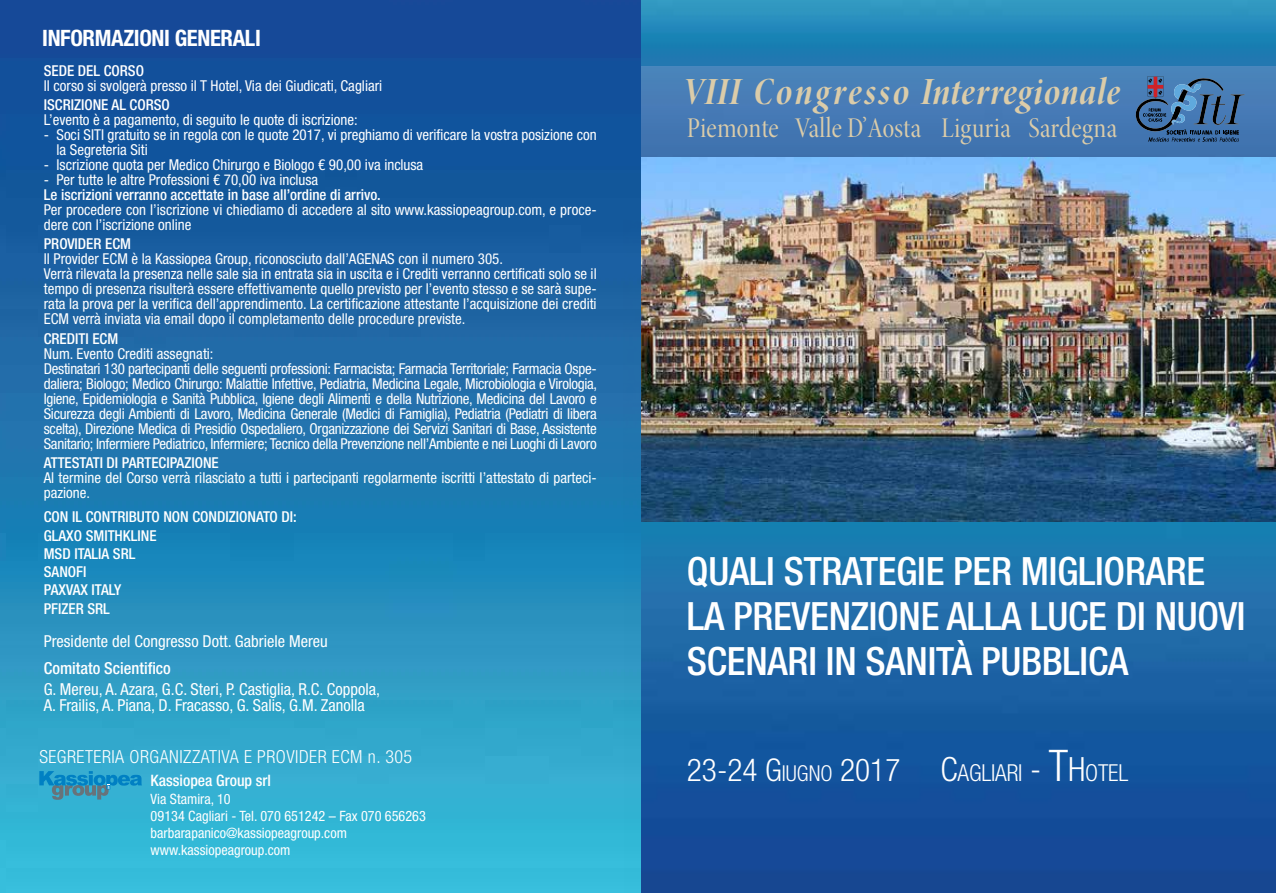
<style>
.page{position:relative;width:1276px;height:893px;background:#fff}
.page>*{position:absolute;margin:0;border:0;box-sizing:border-box;transform-origin:0 0}
.t1{font:39.15px "Minion Pro Bold Cn It Disp";letter-spacing:.025em;color:#dbcca9}
.t2{font:500 condensed 39px/45.2px "Helvetica Neue LT Std";letter-spacing:-.005em;color:#fff}
.t3{font:29.1px "Minion Pro Cn Disp";letter-spacing:.01em;color:#dbcca9}
.t4{font:300 condensed 23.4px "Helvetica Neue LT Std";letter-spacing:-.01em;color:#fff}
.t5{font:700 condensed 22.65px "Helvetica Neue LT Std";letter-spacing:-.015em;color:#fff}
.t6{font:300 condensed 18px "Helvetica Neue LT Std";letter-spacing:.025em;color:#fff}
.t7{font:condensed 16.5px/16.5px "Helvetica Neue LT Std";color:#fff}
.t8{font:500 condensed 16.5px "Helvetica Neue LT Std";color:#fff}
.t9{font:500 condensed 15.75px "Helvetica Neue LT Std";color:#fff}
.t10{font:condensed 15px/15px "Helvetica Neue LT Std";color:#fff}
.t11{font:condensed 15px/15px "Helvetica Neue LT Std";letter-spacing:-.02em;color:#fff}
.t12{font:500 condensed 15px/18.3px "Helvetica Neue LT Std";color:#fff}
.t13{font:condensed 14.25px/17.1px "Helvetica Neue LT Std";color:#fff}
.s1{font-size:31.35px}
.s2{font-size:21.9px}
.s3{font-size:33.45px}
.s4{font-size:43.65px}
</style>
<div class="page">
<img style="left:640px;top:0;width:636px;height:893px">
<div style="left:624px;top:66px;width:652px;height:91px;background:#477ab6"></div>
<img style="left:640px;top:157px;width:636px;height:365px">
<img style="left:0;top:0;width:640px;height:893px">
<svg style="left:39px;top:771px;width:103px;height:29px;background:#2e99c0"></svg>
<svg style="left:1135px;top:76px;width:109px;height:66px"></svg>
<h3 class="t5" style="left:42px;top:24px;width:220px">INFORMAZIONI GENERALI</h3>
<p class="t12" style="left:44px;top:61px;width:102px">SEDE DEL CORSO</p>
<p class="t10" style="left:44px;top:78px;width:340px">Il corso si svolgerà presso il T Hotel, Via dei Giudicati, Cagliari</p>
<p class="t12" style="left:44px;top:95px;width:128px">ISCRIZIONE AL CORSO</p>
<p class="t10" style="left:44px;top:112px;width:315px">L’evento è a pagamento, di seguito le quote di iscrizione:</p>
<p class="t10" style="left:57px;top:127px;width:542px;text-indent:-13px">- Soci SITI gratuito se in regola con le quote 2017, vi preghiamo di verificare la vostra posizione con la Segreteria Siti</p>
<p class="t10" style="left:44px;top:157px;width:381px">- Iscrizione quota per Medico Chirurgo e Biologo € 90,00 iva inclusa</p>
<p class="t10" style="left:44px;top:172px;width:276px">- Per tutte le altre Professioni € 70,00 iva inclusa</p>
<p class="t12" style="left:44px;top:185px;width:338px">Le iscrizioni verranno accettate in base all’ordine di arrivo.</p>
<p class="t10" style="left:44px;top:202px;width:554px">Per procedere con l’iscrizione vi chiediamo di accedere al sito www.kassiopeagroup.com, e proce&shy;dere con l’iscrizione online</p>
<p class="t12" style="left:44px;top:235px;width:89px">PROVIDER ECM</p>
<p class="t10" style="left:44px;top:251px;width:554px">Il Provider ECM è la Kassiopea Group, riconosciuto dall’AGENAS con il numero 305.<br>Verrà rilevata la presenza nelle sale sia in entrata sia in uscita e i Crediti verranno certificati solo se il tempo di presenza risulterà essere effettivamente quello previsto per l’evento stesso e se sarà supe&shy;rata la prova per la verifica dell’apprendimento. La certificazione attestante l’acquisizione dei crediti ECM verrà inviata via email dopo il completamento delle procedure previste.</p>
<p class="t12" style="left:44px;top:329px;width:76px">CREDITI ECM</p>
<p class="t11" style="left:44px;top:346px;width:555px">Num. Evento Crediti assegnati:<br>Destinatari 130 partecipanti delle seguenti professioni: Farmacista; Farmacia Territoriale; Farmacia Ospe&shy;daliera; Biologo; Medico Chirurgo: Malattie Infettive, Pediatria, Medicina Legale, Microbiologia e Virologia, Igiene, Epidemiologia e Sanità Pubblica, Igiene degli Alimenti e della Nutrizione, Medicina del Lavoro e Sicurezza degli Ambienti di Lavoro, Medicina Generale (Medici di Famiglia), Pediatria (Pediatri di libera scelta), Direzione Medica di Presidio Ospedaliero, Organizzazione dei Servizi Sanitari di Base, Assistente Sanitario; Infermiere Pediatrico, Infermiere; Tecnico della Prevenzione nell’Ambiente e nei Luoghi di Lavoro</p>
<p class="t12" style="left:44px;top:453px;width:177px">ATTESTATI DI PARTECIPAZIONE</p>
<p class="t10" style="left:44px;top:470px;width:554px">Al termine del Corso verrà rilasciato a tutti i partecipanti regolarmente iscritti l’attestato di parteci&shy;pazione.</p>
<p class="t12" style="left:44px;top:508px;width:254px">CON IL CONTRIBUTO NON CONDIZIONATO DI:<br>GLAXO SMITHKLINE<br>MSD ITALIA SRL<br>SANOFI<br>PAXVAX ITALY<br>PFIZER SRL</p>
<p class="t7" style="left:44px;top:633px;width:285px">Presidente del Congresso Dott. Gabriele Mereu</p>
<p class="t8" style="left:44px;top:658px;width:129px">Comitato Scientifico</p>
<p class="t7" style="left:44px;top:680px;width:338px">G. Mereu, A. Azara, G.C. Steri, P. Castiglia, R.C. Coppola,<br>A. Frailis, A. Piana, D. Fracasso, G. Salis, G.M. Zanolla</p>
<p class="t6" style="left:39px;top:746px;width:374px">SEGRETERIA ORGANIZZATIVA E PROVIDER ECM n. 305</p>
<p class="t9" style="left:151px;top:771px;width:122px">Kassiopea Group srl</p>
<p class="t13" style="left:151px;top:790px;width:277px">Via Stamira, 10<br>09134 Cagliari - Tel. 070 651242 – Fax 070 656263 barbarapanico@kassiopeagroup.com www.kassiopeagroup.com</p>
<h1 class="t1" style="left:682px;top:68px;width:439px">VIII Congresso Interregionale</h1>
<h3 class="t3" style="left:687px;top:111px;width:432px">Piemonte Valle D’Aosta Liguria Sardegna</h3>
<h2 class="t2" style="left:687px;top:548px;width:560px">QUALI STRATEGIE PER MIGLIORARE<br>LA PREVENZIONE ALLA LUCE DI NUOVI<br>SCENARI IN SANITÀ PUBBLICA</h2>
<h3 class="t4" style="left:687px;top:759px;width:443px"><span class="s1">23-24 G</span><span class="s2">IUGNO</span> <span class="s1">2017</span> <span class="s3">C</span>AGLIARI <span class="s3">-</span> <span class="s4">T</span><span class="s3">H</span>OTEL</h3>
</div>
